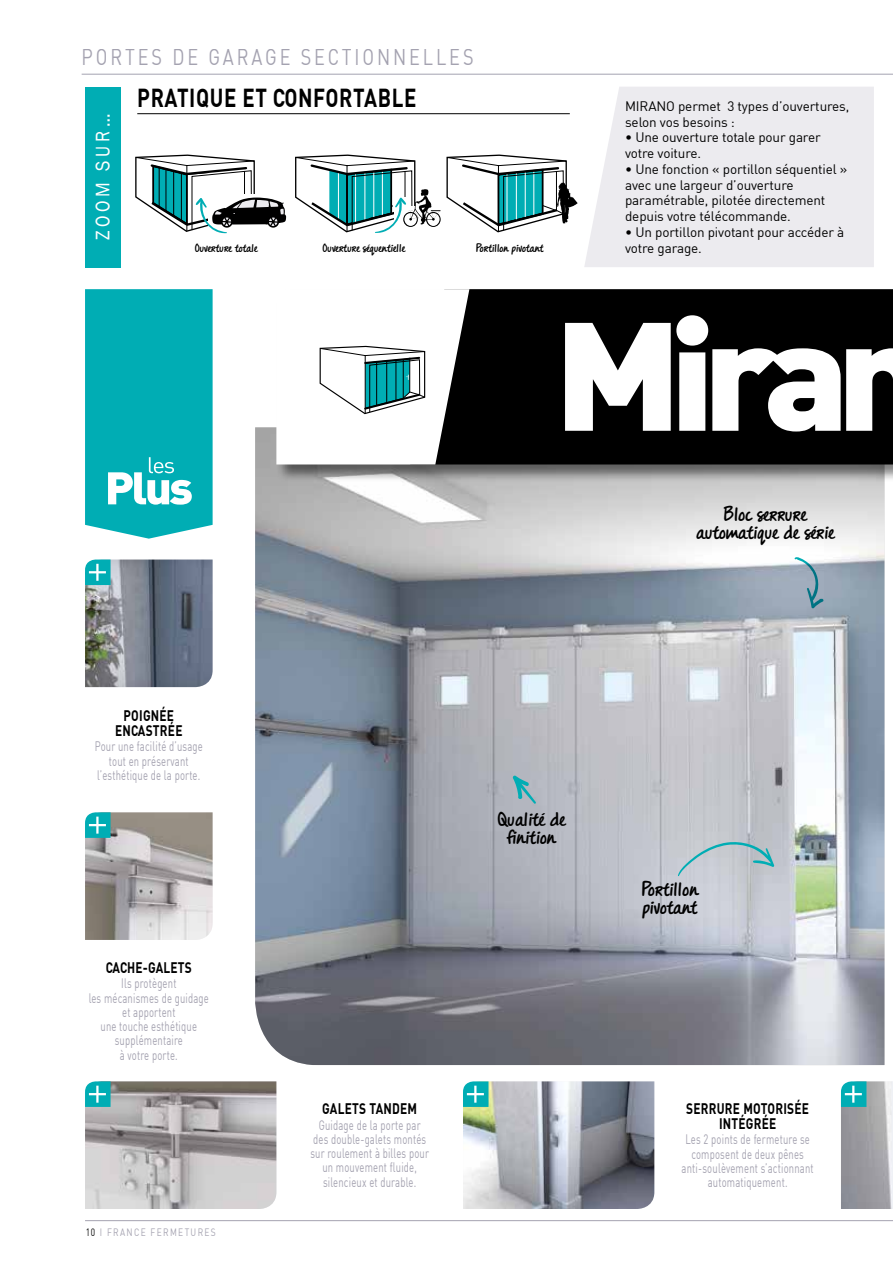
<style>
.page{position:relative;width:893px;height:1263px;background:#fff}
.page>*{position:absolute;margin:0;border:0;box-sizing:border-box;transform-origin:0 0}
.t1{font:151.5px "DIN Black Alternate";letter-spacing:-.08em;color:#fff;scale:1.05 1}
.t2{font:700 25.5px "DIN";letter-spacing:.03em;color:#000;scale:.8 1}
.t3{font:22.5px "DIN";letter-spacing:.16em;color:#a4a2b0;scale:.8 1}
.t4{font:700 21px/18px "DJB Messy Amanda Goes";color:#000;text-align:center;scale:1.05 1}
.t5{font:20.1px "Franklin Gothic";letter-spacing:.2em;color:#fff;scale:.9 1}
.t6{font:700 15px/15px "DIN";letter-spacing:.02em;color:#000;text-align:center;scale:.79 1}
.t7{font:13.5px/14.2px "DIN";letter-spacing:.02em;color:#a4a2b0;text-align:center;scale:.7 1}
.t8{font:13.5px/15.8px "DIN";letter-spacing:-.01em;color:#000}
.t9{font:700 12.15px "DJB Messy Amanda Goes";color:#000;scale:1.05 1}
.t10{font:10.5px "DIN";letter-spacing:.16em;color:#a4a2b0;scale:.8 1}
.s1{color:#000}
</style>
<div class="page">
<hr style="left:85px;top:1220px;width:808px;height:1px;background:#a4a2b0">
<div style="left:584px;top:87px;width:290px;height:180px;background:#ecebef"></div>
<hr style="left:82px;top:74px;width:811px;height:1px;background:#a4a2b0">
<img style="left:255px;top:427px;width:629px;height:638px">
<svg style="left:85px;top:812px;width:128px;height:128px;background:#a9aba9"></svg>
<hr style="left:137px;top:113px;width:433px;height:1px;background:#000">
<div style="left:276px;top:288px;width:617px;height:195px;background:#000;opacity:.5"></div>
<div style="left:469px;top:289px;width:424px;height:175px;background:#000"></div>
<div style="left:85px;top:87px;width:35px;height:181px;background:#00adb4"></div>
<svg style="left:85px;top:289px;width:128px;height:250px;background:#16b4ba"></svg>
<svg style="left:85px;top:559px;width:128px;height:128px;background:#707e88"></svg>
<svg style="left:512px;top:775px;width:24px;height:29px"></svg>
<svg style="left:794px;top:556px;width:30px;height:53px;background:#94aebc"></svg>
<svg style="left:678px;top:841px;width:96px;height:35px;background:#b1c5cb"></svg>
<svg style="left:276px;top:289px;width:193px;height:175px"></svg>
<svg style="left:85px;top:1081px;width:191px;height:128px;background:#afb0b0"></svg>
<svg style="left:463px;top:1081px;width:191px;height:128px;background:#99a0a7"></svg>
<svg style="left:841px;top:1081px;width:52px;height:128px;background:#99a7ac"></svg>
<svg style="left:295px;top:154px;width:283px;height:79px"></svg>
<svg style="left:135px;top:154px;width:151px;height:80px"></svg>
<hr style="left:159px;top:167px;width:1px;height:41px;background:#000">
<hr style="left:166px;top:170px;width:1px;height:41px;background:#000">
<h3 class="t3" style="left:82px;top:43px;width:491px">PORTES DE GARAGE SECTIONNELLES</h3>
<h3 class="t5" style="left:90px;top:240px;width:142px;rotate:-90deg">ZOOM SUR…</h3>
<h2 class="t2" style="left:137px;top:81px;width:351px">PRATIQUE ET CONFORTABLE</h2>
<p class="t9" style="left:195px;top:241px;width:61px">Ouverture totale</p>
<p class="t9" style="left:323px;top:241px;width:80px">Ouverture séquentielle</p>
<p class="t9" style="left:476px;top:241px;width:66px">Portillon pivotant</p>
<p class="t8" style="left:625px;top:98px;width:226px">MIRANO permet 3 types d’ouvertures, selon vos besoins :</p>
<p class="t8" style="left:625px;top:129px;width:197px">• Une ouverture totale pour garer votre voiture.</p>
<p class="t8" style="left:625px;top:161px;width:224px">• Une fonction « portillon séquentiel » avec une largeur d’ouverture paramétrable, pilotée directement depuis votre télécommande.</p>
<p class="t8" style="left:625px;top:224px;width:221px">• Un portillon pivotant pour accéder à votre garage.</p>
<h1 class="t1" style="left:554px;top:275px;width:358px">Miran</h1>
<h3 class="t4" style="left:696px;top:506px;width:133px">Bloc serrure automatique de série</h3>
<p class="t6" style="left:115px;top:707px;width:87px">POIGNÉE<br>ENCASTRÉE</p>
<p class="t7" style="left:95px;top:739px;width:156px">Pour une facilité d’usage tout en préservant l’esthétique de la porte.</p>
<p class="t6" style="left:106px;top:959px;width:111px">CACHE-GALETS</p>
<p class="t7" style="left:89px;top:976px;width:173px">Ils protègent<br>les mécanismes de guidage et apportent<br>une touche esthétique supplémentaire<br>à votre porte.</p>
<p class="t10" style="left:85px;top:1226px;width:165px"><span class="s1">10</span> I FRANCE FERMETURES</p>
<h3 class="t4" style="left:498px;top:812px;width:66px">Qualité de f inition</h3>
<p class="t6" style="left:322px;top:1101px;width:122px">GALETS TANDEM</p>
<p class="t7" style="left:310px;top:1117px;width:171px">Guidage de la porte par des double-galets montés sur roulement à billes pour un mouvement fluide, silencieux et durable.</p>
<h3 class="t4" style="left:642px;top:882px;width:55px;text-align:left">Portillon pivotant</h3>
<p class="t6" style="left:686px;top:1100px;width:157px">SERRURE MOTORISÉE<br>INTÉGRÉE</p>
<p class="t7" style="left:682px;top:1132px;width:190px">Les 2 points de fermeture se composent de deux pênes anti-soulèvement s’actionnant automatiquement.</p>
</div>
